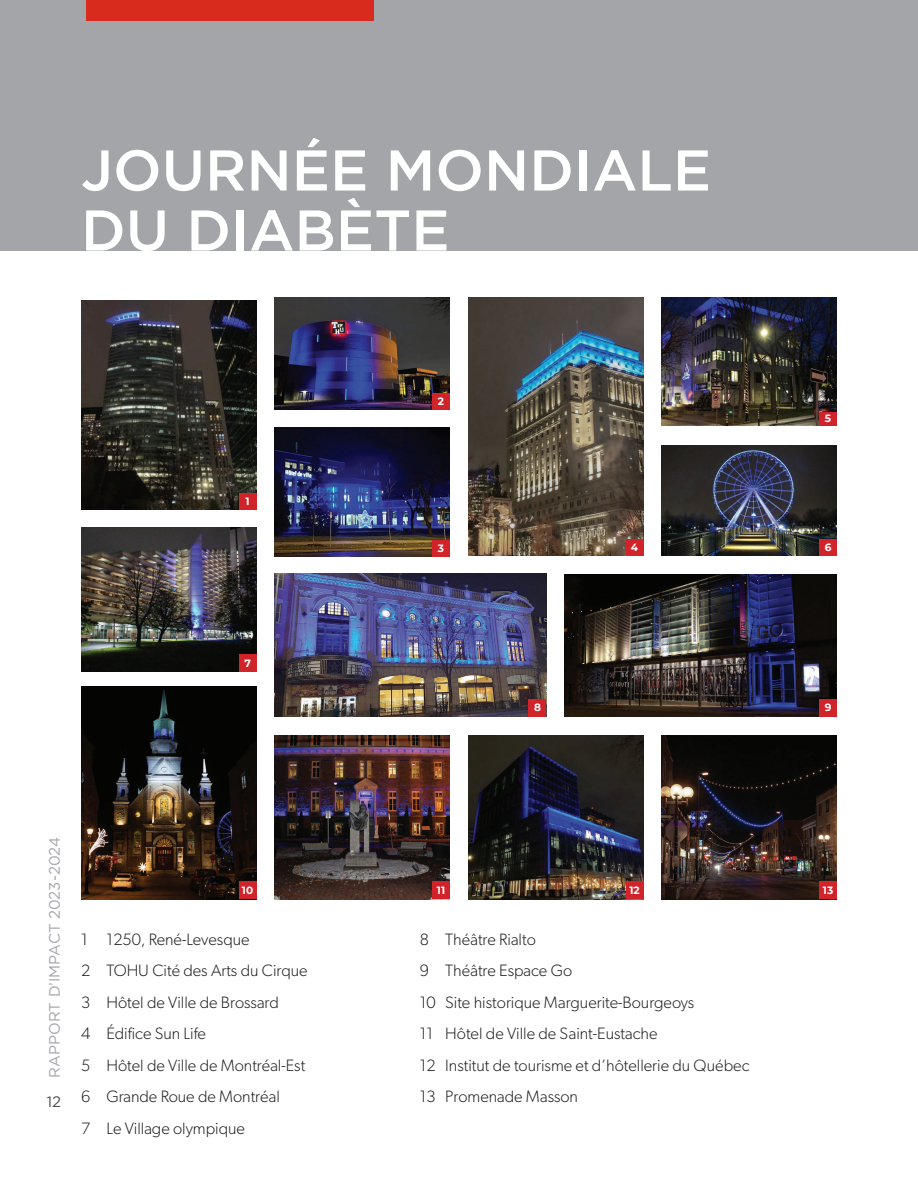
<style>
.page{position:relative;width:918px;height:1188px;background:#fff}
.page>*{position:absolute;margin:0;border:0;box-sizing:border-box;transform-origin:0 0}
.t1{font:500 57.3px/60px "Gotham HTF";color:#fff}
.t2{font:300 16.5px/31.5px "Gibson";color:#231f20}
.t3{font:15px "Gotham";color:#a4a5a9}
.t4{font:15px "Gotham";color:#4e4f50}
.t5{font:700 10.5px "Montserrat";color:#fff}
</style>
<div class="page">
<img style="left:274px;top:428px;width:176px;height:128px">
<img style="left:274px;top:297px;width:176px;height:113px">
<div style="left:432px;top:394px;width:18px;height:16px;background:#d1232a"></div>
<img style="left:81px;top:301px;width:175px;height:209px">
<img style="left:468px;top:297px;width:175px;height:258px">
<img style="left:662px;top:297px;width:175px;height:129px">
<img style="left:81px;top:528px;width:175px;height:144px">
<img style="left:274px;top:573px;width:272px;height:144px">
<img style="left:564px;top:575px;width:273px;height:142px">
<img style="left:662px;top:445px;width:175px;height:110px">
<img style="left:81px;top:686px;width:175px;height:213px">
<img style="left:274px;top:735px;width:176px;height:164px">
<img style="left:468px;top:735px;width:175px;height:164px">
<img style="left:662px;top:735px;width:175px;height:164px">
<div style="left:0;top:0;width:918px;height:250px;background:#a4a5a9"></div>
<div style="left:86px;top:0;width:287px;height:21px;background:#d82b1e"></div>
<div style="left:432px;top:540px;width:18px;height:16px;background:#d1232a"></div>
<div style="left:529px;top:699px;width:17px;height:18px;background:#d1232a"></div>
<div style="left:819px;top:699px;width:18px;height:18px;background:#d1232a"></div>
<div style="left:239px;top:654px;width:17px;height:18px;background:#d1232a"></div>
<div style="left:239px;top:881px;width:17px;height:18px;background:#d1232a"></div>
<div style="left:432px;top:881px;width:18px;height:18px;background:#d1232a"></div>
<div style="left:626px;top:881px;width:18px;height:18px;background:#d1232a"></div>
<div style="left:819px;top:881px;width:18px;height:18px;background:#d1232a"></div>
<div style="left:626px;top:539px;width:18px;height:16px;background:#d1232a"></div>
<div style="left:819px;top:412px;width:18px;height:14px;background:#d1232a"></div>
<div style="left:239px;top:493px;width:17px;height:17px;background:#d1232a"></div>
<div style="left:819px;top:539px;width:18px;height:16px;background:#d1232a"></div>
<h1 class="t1" style="left:81px;top:139px;width:632px">JOURNÉE MONDIALE<br>DU DIABÈTE</h1>
<p class="t5" style="left:246px;top:494px;width:6px">1</p>
<p class="t5" style="left:244px;top:655px;width:8px">7</p>
<p class="t5" style="left:438px;top:394px;width:8px">2</p>
<p class="t5" style="left:438px;top:541px;width:8px">3</p>
<p class="t5" style="left:631px;top:539px;width:9px">4</p>
<p class="t5" style="left:825px;top:411px;width:8px">5</p>
<p class="t5" style="left:825px;top:539px;width:8px">6</p>
<p class="t5" style="left:534px;top:700px;width:8px">8</p>
<p class="t5" style="left:825px;top:700px;width:8px">9</p>
<p class="t3" style="left:45px;top:1078px;width:242px;rotate:-90deg">RAPPORT D’IMPACT 2023-2024</p>
<p class="t4" style="left:47px;top:1092px;width:16px">12</p>
<p class="t5" style="left:242px;top:882px;width:13px">10</p>
<p class="t5" style="left:437px;top:882px;width:10px">11</p>
<p class="t5" style="left:629px;top:882px;width:12px">12</p>
<p class="t5" style="left:823px;top:882px;width:12px">13</p>
<p class="t2" style="left:81px;top:923px;width:228px">1 1250, René-Levesque<br>2 TOHU Cité des Arts du Cirque<br>3 Hôtel de Ville de Brossard<br>4 Édifice Sun Life<br>5 Hôtel de Ville de Montréal-Est<br>6 Grande Roue de Montréal<br>7 Le Village olympique</p>
<p class="t2" style="left:420px;top:923px;width:331px">8 Théâtre Rialto<br>9 Théâtre Espace Go<br>10 Site historique Marguerite-Bourgeoys<br>11 Hôtel de Ville de Saint-Eustache<br>12 Institut de tourisme et d’hôtellerie du Québec<br>13 Promenade Masson</p>
</div>
